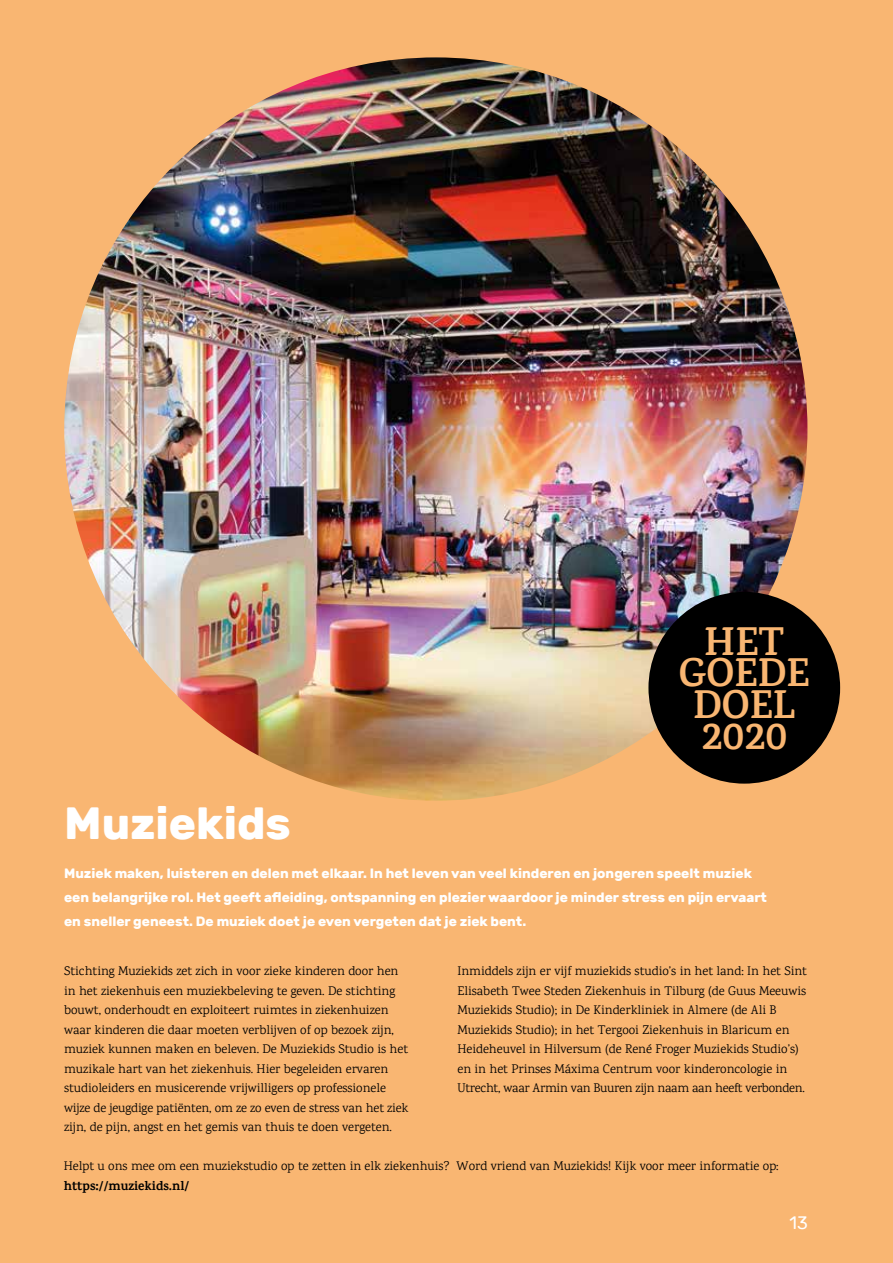
<style>
.page{position:relative;width:893px;height:1263px;background:#f9b672}
.page>*{position:absolute;margin:0;border:0;box-sizing:border-box;transform-origin:0 0}
.t1{font:700 45px "Rubik";color:#fff}
.t2{font:700 40.5px/31.5px "Karma";color:#f9b672;text-align:center}
.t3{font:18px "Rubik";color:#fff}
.t4{font:700 13.5px/24px "Rubik";color:#fff}
.t5{font:12.75px/19.5px "Karma";color:#000}
.t6{font:700 12.75px "Karma";color:#000}
</style>
<div class="page">
<img style="left:64px;top:57px;width:743px;height:744px;border-radius:372px">
<div style="left:648px;top:592px;width:192px;height:192px;background:#000;border-radius:50%"></div>
<h2 class="t2" style="left:679px;top:625px;width:132px">HET<br>GOEDE<br>DOEL<br>2020</h2>
<h1 class="t1" style="left:64px;top:796px;width:228px">Muziekids</h1>
<p class="t4" style="left:64px;top:861px;width:704px">Muziek maken, luisteren en delen met elkaar. In het leven van veel kinderen en jongeren speelt muziek een belangrijke rol. Het geeft afleiding, ontspanning en plezier waardoor je minder stress en pijn ervaart en sneller geneest. De muziek doet je even vergeten dat je ziek bent.</p>
<p class="t5" style="left:64px;top:961px;width:346px">Stichting Muziekids zet zich in voor zieke kinderen door hen in het ziekenhuis een muziekbeleving te geven. De stichting bouwt, onderhoudt en exploiteert ruimtes in ziekenhuizen waar kinderen die daar moeten verblijven of op bezoek zijn, muziek kunnen maken en beleven. De Muziekids Studio is het muzikale hart van het ziekenhuis. Hier begeleiden ervaren studioleiders en musicerende vrijwilligers op professionele wijze de jeugdige patiënten, om ze zo even de stress van het ziek zijn, de pijn, angst en het gemis van thuis te doen vergeten.</p>
<p class="t5" style="left:457px;top:961px;width:351px">Inmiddels zijn er vijf muziekids studio’s in het land: In het Sint Elisabeth Twee Steden Ziekenhuis in Tilburg (de Guus Meeuwis Muziekids Studio); in De Kinderkliniek in Almere (de Ali B Muziekids Studio); in het Tergooi Ziekenhuis in Blaricum en Heideheuvel in Hilversum (de René Froger Muziekids Studio’s) en in het Prinses Máxima Centrum voor kinderoncologie in Utrecht, waar Armin van Buuren zijn naam aan heeft verbonden.</p>
<p class="t5" style="left:64px;top:1156px;width:716px">Helpt u ons mee om een muziekstudio op te zetten in elk ziekenhuis? Word vriend van Muziekids! Kijk voor meer informatie op:</p>
<p class="t6" style="left:64px;top:1178px;width:127px">https://muziekids.nl/</p>
<h3 class="t3" style="left:790px;top:1212px;width:20px">13</h3>
</div>
